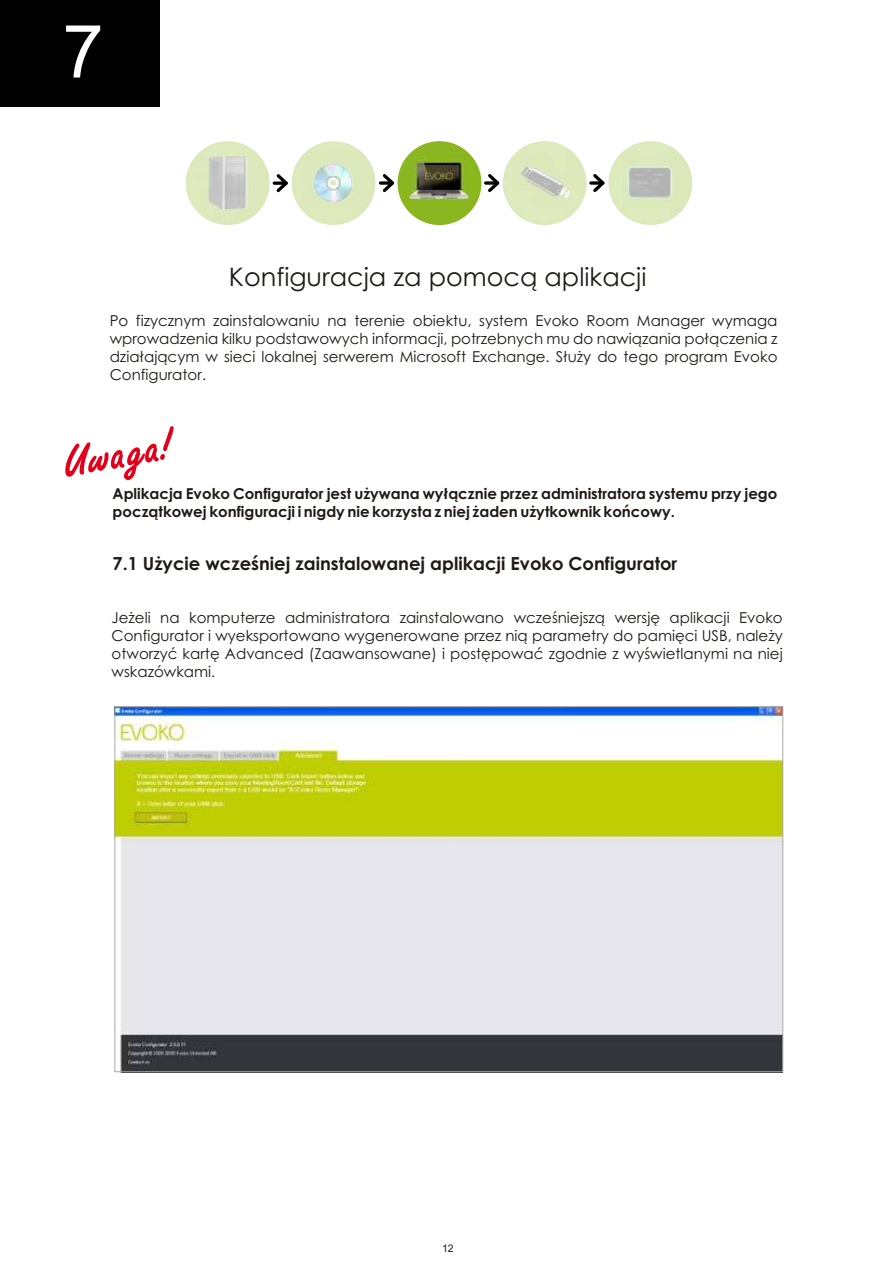
<style>
.page{position:relative;width:893px;height:1262px;background:#fff}
.page>*{position:absolute;margin:0;border:0;box-sizing:border-box;transform-origin:0 0}
.t1{font:73.5px "Arial";color:#fff}
.t2{font:700 45px "Freestyle Scr DEE";color:#e3001a}
.t3{font:25.5px "Century Gothic";color:#1f1a17}
.t4{font:700 18px "Century Gothic";color:#1f1a17}
.t5{font:15px/17.9px "Century Gothic";color:#1f1a17;text-align:justify}
.t6{font:700 15px/18.1px "Century Gothic";color:#1f1a17}
.t7{font:10.5px "Arial";color:#1f1a17}
</style>
<div class="page">
<div style="left:0;top:0;width:159px;height:107px;background:#000"></div>
<img style="left:186px;top:141px;width:84px;height:84px;border-radius:42px">
<img style="left:292px;top:141px;width:83px;height:84px;border-radius:42px">
<img style="left:397px;top:141px;width:84px;height:84px;border-radius:42px">
<img style="left:502px;top:141px;width:84px;height:84px;border-radius:42px">
<img style="left:608px;top:141px;width:84px;height:84px;border-radius:42px">
<svg style="left:273px;top:174px;width:15px;height:19px"></svg>
<svg style="left:380px;top:174px;width:14px;height:18px"></svg>
<svg style="left:485px;top:174px;width:15px;height:18px"></svg>
<svg style="left:590px;top:174px;width:15px;height:18px"></svg>
<img style="left:115px;top:708px;width:668px;height:364px">
<h1 class="t1" style="left:63px;top:24px;width:42px">7</h1>
<h3 class="t3" style="left:229px;top:267px;width:419px">Konfiguracja za pomocą aplikacji</h3>
<p class="t5" style="left:110px;top:313px;width:669px">Po fizycznym zainstalowaniu na terenie obiektu, system Evoko Room Manager wymaga wprowadzenia kilku podstawowych informacji, potrzebnych mu do nawiązania połączenia z działającym w sieci lokalnej serwerem Microsoft Exchange. Służy do tego program Evoko Configurator.</p>
<h2 class="t2" style="left:60px;top:447px;width:112px;rotate:-10deg">Uwaga!</h2>
<p class="t6" style="left:113px;top:485px;width:666px">Aplikacja Evoko Configurator jest używana wyłącznie przez administratora systemu przy jego początkowej konfiguracji i nigdy nie korzysta z niej żaden użytkownik końcowy.</p>
<p class="t4" style="left:113px;top:556px;width:566px">7.1 Użycie wcześniej zainstalowanej aplikacji Evoko Configurator</p>
<p class="t5" style="left:112px;top:610px;width:672px">Jeżeli na komputerze administratora zainstalowano wcześniejszą wersję aplikacji Evoko Configurator i wyeksportowano wygenerowane przez nią parametry do pamięci USB, należy otworzyć kartę Advanced (Zaawansowane) i postępować zgodnie z wyświetlanymi na niej wskazówkami.</p>
<p class="t7" style="left:442px;top:1244px;width:13px">12</p>
</div>
